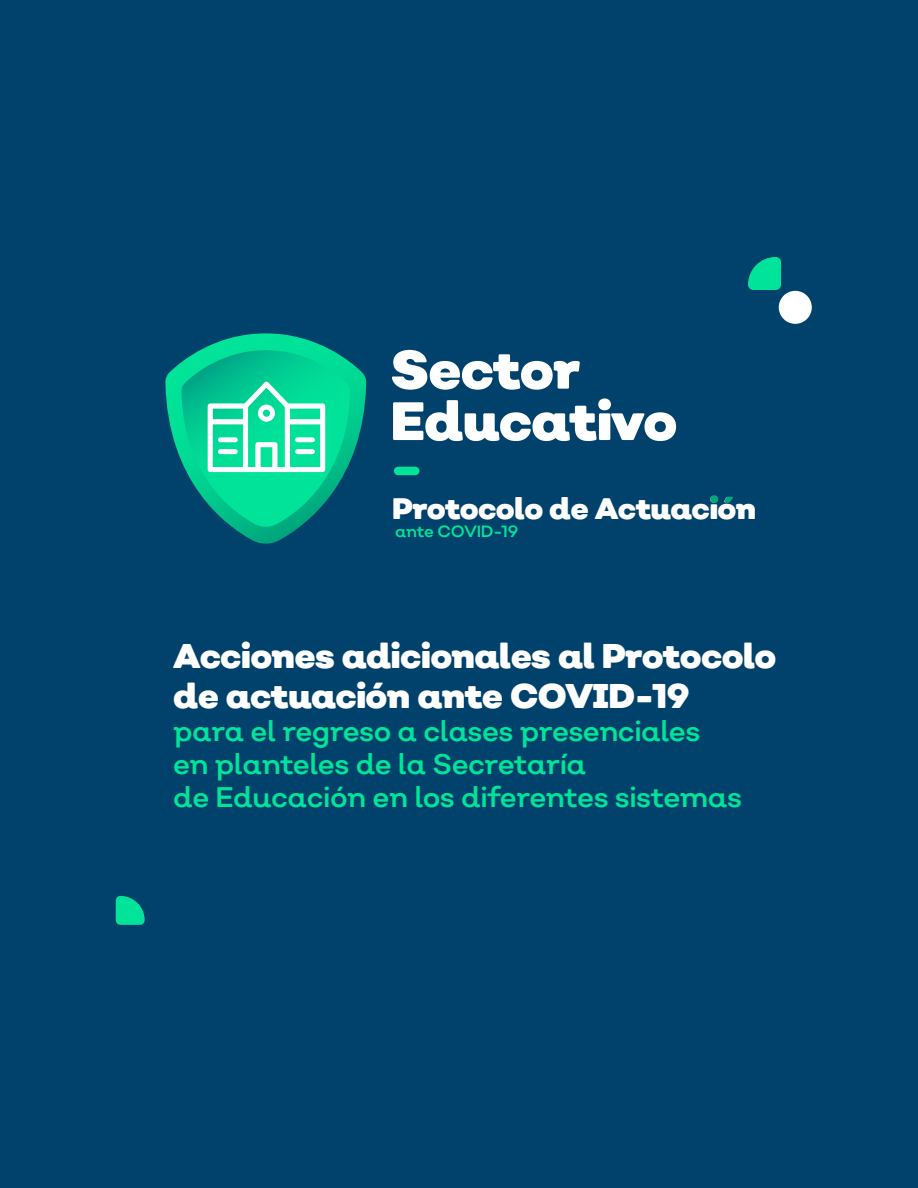
<style>
.page{position:relative;width:918px;height:1188px;background:#00426b}
.page>*{position:absolute;margin:0;border:0;box-sizing:border-box;transform-origin:0 0}
.t1{font:900 54px/51.4px "Nutmeg";letter-spacing:-.02em;color:#fff}
.t2{font:900 34.35px/39.3px "Nutmeg";letter-spacing:-.02em;color:#fff}
.t3{font:900 29.7px "Nutmeg";letter-spacing:-.02em;color:#fff}
.t4{font:28.35px/33px "Nutmeg";letter-spacing:-.02em;color:#00e399}
.t5{font:16.35px "Nutmeg";letter-spacing:-.02em;color:#00e399}
</style>
<div class="page">
<div style="left:748px;top:257px;width:33px;height:33px;background:#00e399;border-radius:5px"></div>
<div style="left:116px;top:896px;width:29px;height:29px;background:#00e399;border-radius:5px"></div>
<div style="left:779px;top:291px;width:33px;height:33px;background:#fff;border-radius:50%"></div>
<svg style="left:724px;top:497px;width:9px;height:5px"></svg>
<div style="left:710px;top:495px;width:8px;height:8px;background:#00a77c;border-radius:50%"></div>
<div style="left:394px;top:467px;width:25px;height:8px;background:#00e399;border-radius:4px"></div>
<svg style="left:165px;top:333px;width:201px;height:211px"></svg>
<h1 class="t1" style="left:390px;top:344px;width:289px">Sector<br>Educativo</h1>
<p class="t3" style="left:392px;top:489px;width:366px">Protocolo de Actuación</p>
<p class="t5" style="left:395px;top:521px;width:125px">ante COVID-19</p>
<p class="t2" style="left:173px;top:637px;width:605px">Acciones adicionales al Protocolo de actuación ante COVID-19</p>
<p class="t4" style="left:173px;top:713px;width:571px">para el regreso a clases presenciales en planteles de la Secretaría<br>de Educación en los diferentes sistemas</p>
</div>
